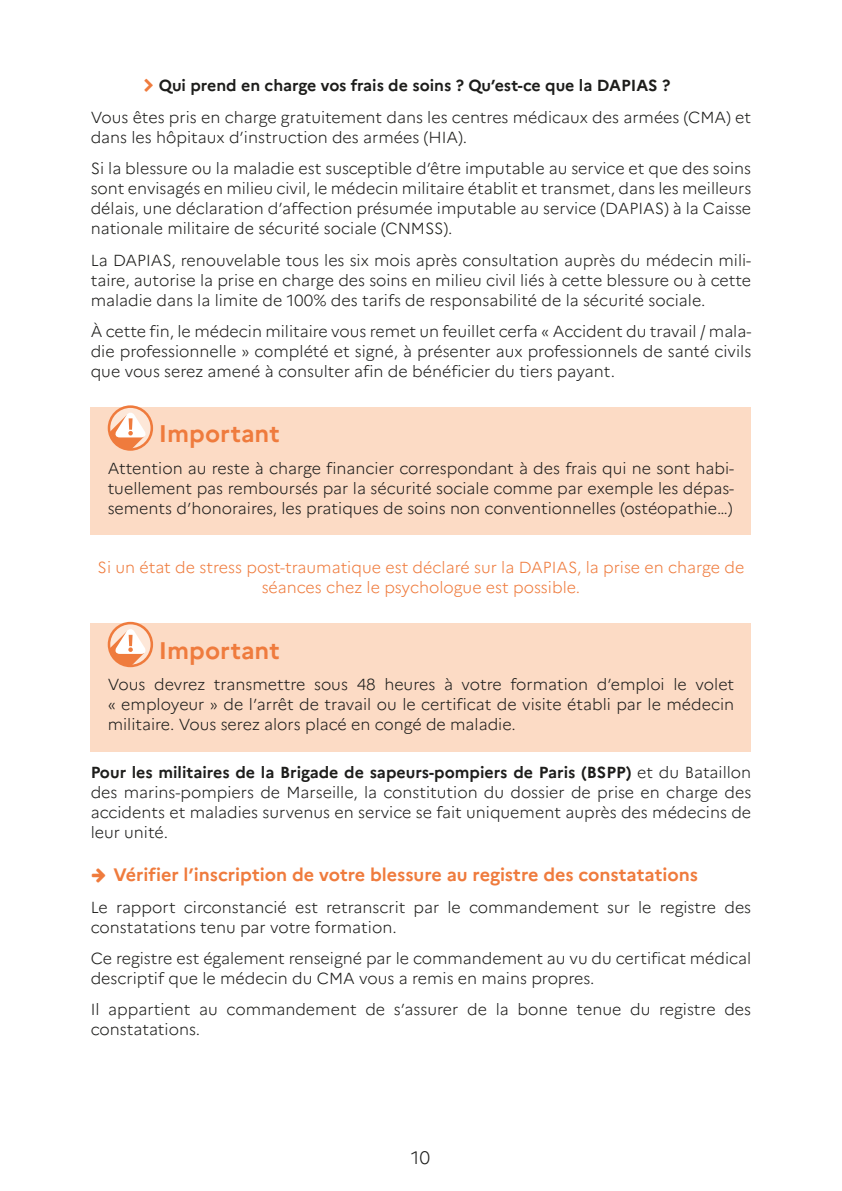
<style>
.page{position:relative;width:842px;height:1191px;background:#fff}
.page>*{position:absolute;margin:0;border:0;box-sizing:border-box;transform-origin:0 0}
.t1{font:700 24px "Marianne";color:#ef7b3d}
.t2{font:700 18px "Marianne";color:#ef7b3d}
.t3{font:300 18px "Marianne";color:#1d1d1b}
.t4{font:300 16px/20px "Marianne";color:#1d1d1b;text-align:justify}
.t5{font:300 16px/20px "Marianne";color:#ef7b3d;text-align:center}
.t6{font:700 16px "Marianne";color:#1d1d1b}
.s1{font-weight:700}
</style>
<div class="page">
<div style="left:91px;top:407px;width:660px;height:58px;background:#fcdbc5"></div>
<div style="left:91px;top:444px;width:660px;height:90px;background:#fcdbc5"></div>
<div style="left:91px;top:623px;width:660px;height:58px;background:#fcdbc5"></div>
<div style="left:91px;top:661px;width:660px;height:90px;background:#fcdbc5"></div>
<svg style="left:108px;top:405px;width:45px;height:46px"></svg>
<div style="left:110px;top:408px;width:41px;height:40px;background:#fde7d8;border-radius:50%"></div>
<svg style="left:110px;top:412px;width:37px;height:37px"></svg>
<svg style="left:108px;top:622px;width:45px;height:45px"></svg>
<svg style="left:110px;top:624px;width:41px;height:40px"></svg>
<svg style="left:110px;top:628px;width:37px;height:38px"></svg>
<p class="t6" style="left:159px;top:76px;width:513px">Qui prend en charge vos frais de soins ? Qu’est-ce que la DAPIAS ?</p>
<p class="t4" style="left:91px;top:107px;width:662px">Vous êtes pris en charge gratuitement dans les centres médicaux des armées (CMA) et dans les hôpitaux d’instruction des armées (HIA).</p>
<p class="t4" style="left:91px;top:158px;width:662px">Si la blessure ou la maladie est susceptible d’être imputable au service et que des soins sont envisagés en milieu civil, le médecin militaire établit et transmet, dans les meilleurs délais, une déclaration d’affection présumée imputable au service (DAPIAS) à la Caisse nationale militaire de sécurité sociale (CNMSS).</p>
<p class="t4" style="left:91px;top:250px;width:662px">La DAPIAS, renouvelable tous les six mois après consultation auprès du médecin mili&shy;taire, autorise la prise en charge des soins en milieu civil liés à cette blessure ou à cette maladie dans la limite de 100% des tarifs de responsabilité de la sécurité sociale.</p>
<p class="t4" style="left:91px;top:321px;width:662px">À cette fin, le médecin militaire vous remet un feuillet cerfa « Accident du travail / mala&shy;die professionnelle » complété et signé, à présenter aux professionnels de santé civils que vous serez amené à consulter afin de bénéficier du tiers payant.</p>
<h1 class="t1" style="left:159px;top:419px;width:122px">Important</h1>
<p class="t4" style="left:108px;top:458px;width:628px">Attention au reste à charge financier correspondant à des frais qui ne sont habi&shy;tuellement pas remboursés par la sécurité sociale comme par exemple les dépas&shy;sements d’honoraires, les pratiques de soins non conventionnelles (ostéopathie…)</p>
<p class="t5" style="left:98px;top:557px;width:648px">Si un état de stress post-traumatique est déclaré sur la DAPIAS, la prise en charge de séances chez le psychologue est possible.</p>
<h1 class="t1" style="left:159px;top:635px;width:122px">Important</h1>
<p class="t4" style="left:108px;top:674px;width:628px">Vous devrez transmettre sous 48 heures à votre formation d’emploi le volet « employeur » de l’arrêt de travail ou le certificat de visite établi par le médecin militaire. Vous serez alors placé en congé de maladie.</p>
<p class="t4" style="left:91px;top:762px;width:662px"><span class="s1">Pour les militaires de la Brigade de sapeurs-pompiers de Paris (BSPP)</span> et du Bataillon des marins-pompiers de Marseille, la constitution du dossier de prise en charge des accidents et maladies survenus en service se fait uniquement auprès des médecins de leur unité.</p>
<p class="t2" style="left:91px;top:863px;width:609px">★ Vérifier l’inscription de votre blessure au registre des constatations</p>
<p class="t4" style="left:91px;top:896px;width:662px">Le rapport circonstancié est retranscrit par le commandement sur le registre des constatations tenu par votre formation.</p>
<p class="t4" style="left:91px;top:948px;width:662px">Ce registre est également renseigné par le commandement au vu du certificat médical descriptif que le médecin du CMA vous a remis en mains propres.</p>
<p class="t4" style="left:91px;top:999px;width:662px">Il appartient au commandement de s’assurer de la bonne tenue du registre des constatations.</p>
<p class="t3" style="left:411px;top:1146px;width:21px">10</p>
</div>
